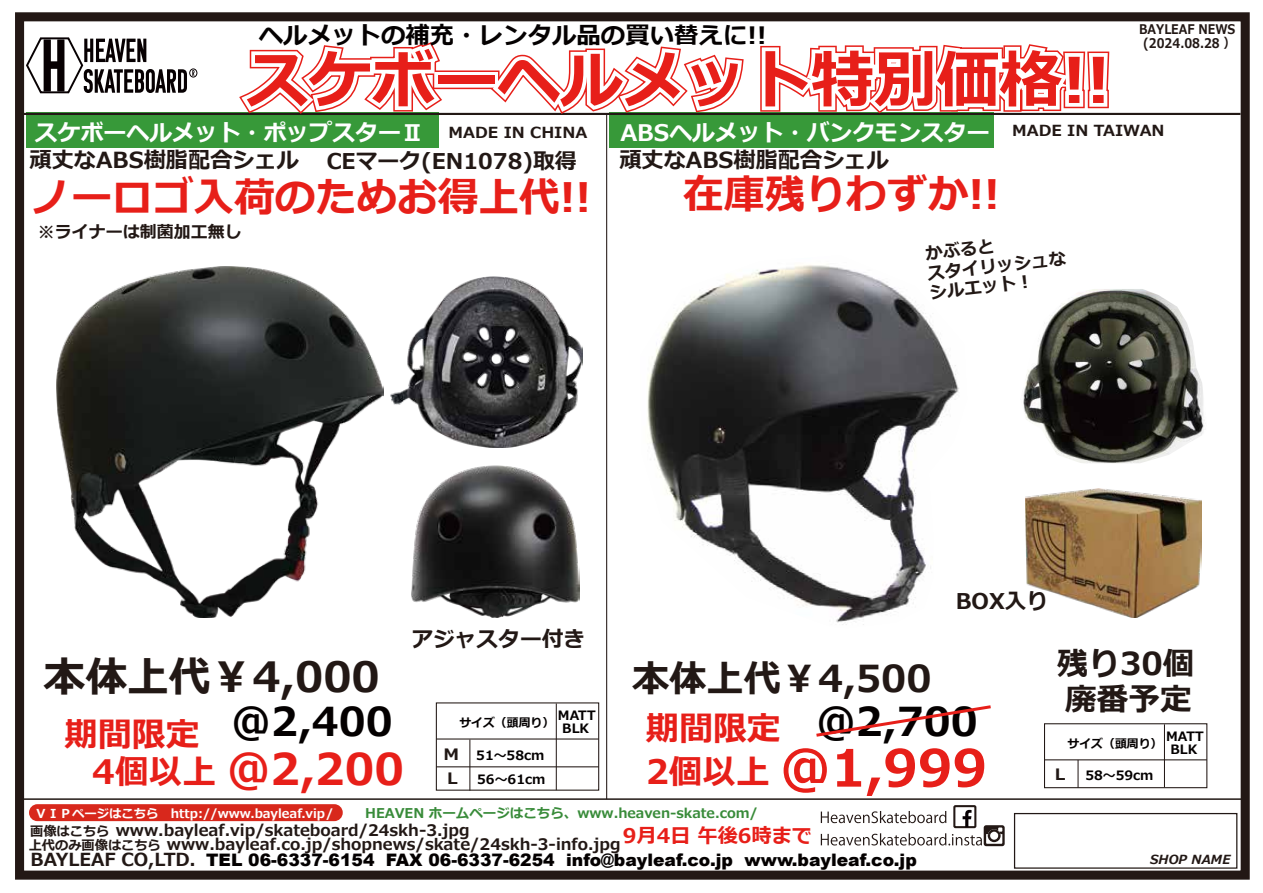
<style>
.page{position:relative;width:1263px;height:893px;background:#fff}
.page>*{position:absolute;margin:0;border:0;box-sizing:border-box;transform-origin:0 0}
.t1{font:700 62.7px "Meiryo";color:#e71f19}
.t2{font:700 51.15px "Meiryo";color:#e71f19}
.t3{font:700 43.8px "Meiryo";color:#e71f19}
.t4{font:700 41.7px "Meiryo";color:#221815}
.t5{font:700 40.65px "Meiryo";color:#e71f19}
.t6{font:700 39.9px "Meiryo";color:#040000}
.t7{font:700 37.2px "Meiryo";color:#221815}
.t8{font:700 33.75px "Meiryo";color:#e71f19}
.t9{font:700 31.65px "Meiryo";color:#221815}
.t10{font:700 24px "Meiryo";color:#040000}
.t11{font:700 22.95px "Meiryo";color:#fff}
.t12{font:700 22.2px "Meiryo";color:#221815}
.t13{font:700 21.75px "Meiryo";color:#221815}
.t14{font:700 20.25px "Meiryo";color:#e71f19}
.t15{font:700 18px "Meiryo UI";color:#221815}
.t16{font:700 17.4px/19.5px "Meiryo";color:#221815}
.t17{font:900 17.25px "Arial";color:#040000}
.t18{font:700 16.95px "Meiryo";color:#221815}
.t19{font:700 15.9px "Meiryo";color:#221815}
.t20{font:700 15.75px "Meiryo";color:#211815;scale:1.1 1}
.t21{font:700 15.3px "Meiryo";color:#221815;scale:1.05 1}
.t22{font:700 13.5px "Meiryo";color:#388b39}
.t23{font:700 13.35px/13.5px "Meiryo";color:#221815;text-align:center;scale:.87 1}
.t24{font:700 13.2px "Meiryo";color:#221815}
.t25{font:700 12.9px "Meiryo";color:#040000}
.t26{font:700 12.9px "Meiryo UI";color:#040000}
.t27{font:italic 700 12.6px "Meiryo UI";color:#221815}
.t28{font:700 12.3px "Meiryo";color:#fff}
.t29{font:700 11.85px "Meiryo";color:#040000}
.s1{font-size:33.75px}
.s2{font-size:15.75px;color:#211815}
</style>
<div class="page">
<div style="left:26px;top:113px;width:413px;height:35px;background:#379939"></div>
<div style="left:609px;top:113px;width:384px;height:35px;background:#379939"></div>
<hr style="left:22px;top:798px;width:1221px;height:2px;background:#221815">
<hr style="left:22px;top:113px;width:1218px;height:2px;background:#221815">
<hr style="left:606px;top:114px;width:1px;height:685px;background:#221815">
<div style="left:1014px;top:813px;width:223px;height:56px;background:#fff;border:1px solid #221815"></div>
<div style="left:15px;top:12px;width:1235px;height:868px;border:9px solid #231815"></div>
<hr style="left:20px;top:691px;width:4px;height:110px;background:#221815">
<svg style="left:26px;top:37px;width:168px;height:57px"></svg>
<div style="left:189px;top:69px;width:8px;height:8px;border:1px solid #070002;border-radius:50%"></div>
<div style="left:436px;top:702px;width:163px;height:89px;border:1px solid #221815"></div>
<hr style="left:556px;top:703px;width:1px;height:87px;background:#221815">
<hr style="left:469px;top:739px;width:1px;height:52px;background:#221815">
<hr style="left:436px;top:738px;width:163px;height:1px;background:#221815">
<hr style="left:436px;top:766px;width:163px;height:1px;background:#221815">
<div style="left:1044px;top:723px;width:163px;height:65px;border:1px solid #221815"></div>
<hr style="left:1164px;top:724px;width:1px;height:63px;background:#221815">
<svg style="left:1077px;top:760px;width:1px;height:28px"></svg>
<hr style="left:1044px;top:759px;width:163px;height:1px;background:#221815">
<div style="left:953px;top:805px;width:23px;height:23px;border:2px solid #231815"></div>
<svg style="left:821px;top:810px;width:184px;height:36px"></svg>
<img style="left:391px;top:277px;width:192px;height:170px">
<img style="left:411px;top:466px;width:168px;height:151px">
<div style="left:29px;top:804px;width:314px;height:17px;background:#d8281c;border-radius:8px"></div>
<div style="left:433px;top:70px;width:66px;height:19px;border:10px solid #e71f19"></div>
<svg style="left:231px;top:42px;width:219px;height:72px"></svg>
<div style="left:434px;top:72px;width:64px;height:16px;border:8px solid #fff"></div>
<svg style="left:484px;top:46px;width:265px;height:75px"></svg>
<svg style="left:755px;top:44px;width:360px;height:76px"></svg>
<img style="left:647px;top:265px;width:312px;height:360px">
<img style="left:1023px;top:289px;width:182px;height:174px">
<img style="left:1026px;top:489px;width:176px;height:128px">
<svg style="left:816px;top:705px;width:175px;height:32px"></svg>
<img style="left:56px;top:266px;width:328px;height:351px">
<h3 class="t10" style="left:259px;top:19px;width:509px">ヘルメットの補充・レンタル品の買い替えに!!</h3>
<h1 class="t1" style="left:246px;top:36px;width:865px">スケボーヘルメット特別価格!!</h1>
<p class="t23" style="left:1139px;top:23px;width:112px">BAYLEAF NEWS (2024.08.28 ）</p>
<h3 class="t11" style="left:35px;top:116px;width:390px">スケボーヘルメット・ポップスターⅡ</h3>
<p class="t21" style="left:449px;top:122px;width:134px">MADE IN CHINA</p>
<h3 class="t11" style="left:620px;top:116px;width:546px">ABSヘルメット・バンクモンスター <sup>MADE</sup> <sup>IN</sup> <sup>TAIWAN</sup></h3>
<h3 class="t12" style="left:30px;top:145px;width:271px">頑丈なABS樹脂配合シェル</h3>
<h3 class="t12" style="left:619px;top:145px;width:271px">頑丈なABS樹脂配合シェル</h3>
<h3 class="t5" style="left:31px;top:168px;width:562px">ノーロゴ入荷のためお得上代!!</h3>
<h3 class="t5" style="left:683px;top:166px;width:318px">在庫残りわずか!!</h3>
<h3 class="t13" style="left:327px;top:146px;width:251px">CEマーク(EN1078)取得</h3>
<p class="t18" style="left:38px;top:220px;width:205px">※ライナーは制菌加工無し</p>
<p class="t16" style="left:924px;top:245px;width:141px;rotate:-6deg">かぶると<br>スタイリッシュなシルエット︕</p>
<h3 class="t13" style="left:956px;top:586px;width:94px">BOX入り</h3>
<h3 class="t4" style="left:44px;top:647px;width:338px">本体上代￥4,000</h3>
<h3 class="t13" style="left:411px;top:624px;width:175px">アジャスター付き</h3>
<h3 class="t7" style="left:632px;top:652px;width:301px">本体上代￥4,500</h3>
<h3 class="t6" style="left:816px;top:693px;width:163px">＠2,700</h3>
<h2 class="t2" style="left:780px;top:732px;width:209px">＠1,999</h2>
<h3 class="t6" style="left:231px;top:693px;width:163px">＠2,400</h3>
<h3 class="t3" style="left:92px;top:738px;width:313px"><span class="s1">4個以上</span>＠2,200</h3>
<h3 class="t8" style="left:646px;top:748px;width:126px">2個以上</h3>
<p class="t26" style="left:558px;top:706px;width:39px">MATT</p>
<h3 class="t8" style="left:64px;top:711px;width:136px">期間限定</h3>
<h3 class="t8" style="left:646px;top:705px;width:136px">期間限定</h3>
<p class="t29" style="left:459px;top:715px;width:96px">サイズ（頭周り）</p>
<p class="t26" style="left:562px;top:719px;width:28px">BLK</p>
<p class="t25" style="left:443px;top:746px;width:102px"><span class="s2">M</span> 51～58cm</p>
<p class="t20" style="left:447px;top:767px;width:11px">L</p>
<p class="t25" style="left:477px;top:770px;width:70px">56～61cm</p>
<p class="t28" style="left:35px;top:805px;width:300px">ＶＩＰページはこちら　http://www.bayleaf.vip/</p>
<p class="t22" style="left:365px;top:803px;width:394px">HEAVEN ホームページはこちら、www.heaven-skate.com/</p>
<h3 class="t9" style="left:1057px;top:641px;width:139px">残り30個</h3>
<h3 class="t9" style="left:1065px;top:677px;width:128px">廃番予定</h3>
<p class="t29" style="left:1067px;top:735px;width:96px">サイズ（頭周り）</p>
<p class="t20" style="left:1055px;top:763px;width:11px">L</p>
<p class="t25" style="left:1085px;top:766px;width:70px">58～59cm</p>
<p class="t26" style="left:1166px;top:727px;width:39px">MATT</p>
<p class="t26" style="left:1170px;top:740px;width:28px">BLK</p>
<p class="t19" style="left:116px;top:819px;width:355px">www.bayleaf.vip/skateboard/24skh-3.jpg</p>
<p class="t24" style="left:29px;top:836px;width:134px">上代のみ画像はこちら</p>
<p class="t24" style="left:30px;top:821px;width:81px">画像はこちら</p>
<p class="t14" style="left:623px;top:821px;width:191px">9月4日 午後6時まで</p>
<p class="t19" style="left:167px;top:833px;width:455px">www.bayleaf.co.jp/shopnews/skate/24skh-3-info.jpg</p>
<p class="t15" style="left:30px;top:846px;width:167px">BAYLEAF CO,LTD.</p>
<p class="t27" style="left:1150px;top:850px;width:82px">SHOP NAME</p>
<p class="t17" style="left:206px;top:847px;width:712px">TEL 06-6337-6154 FAX 06-6337-6254 info@bayleaf.co.jp www.bayleaf.co.jp</p>
</div>
